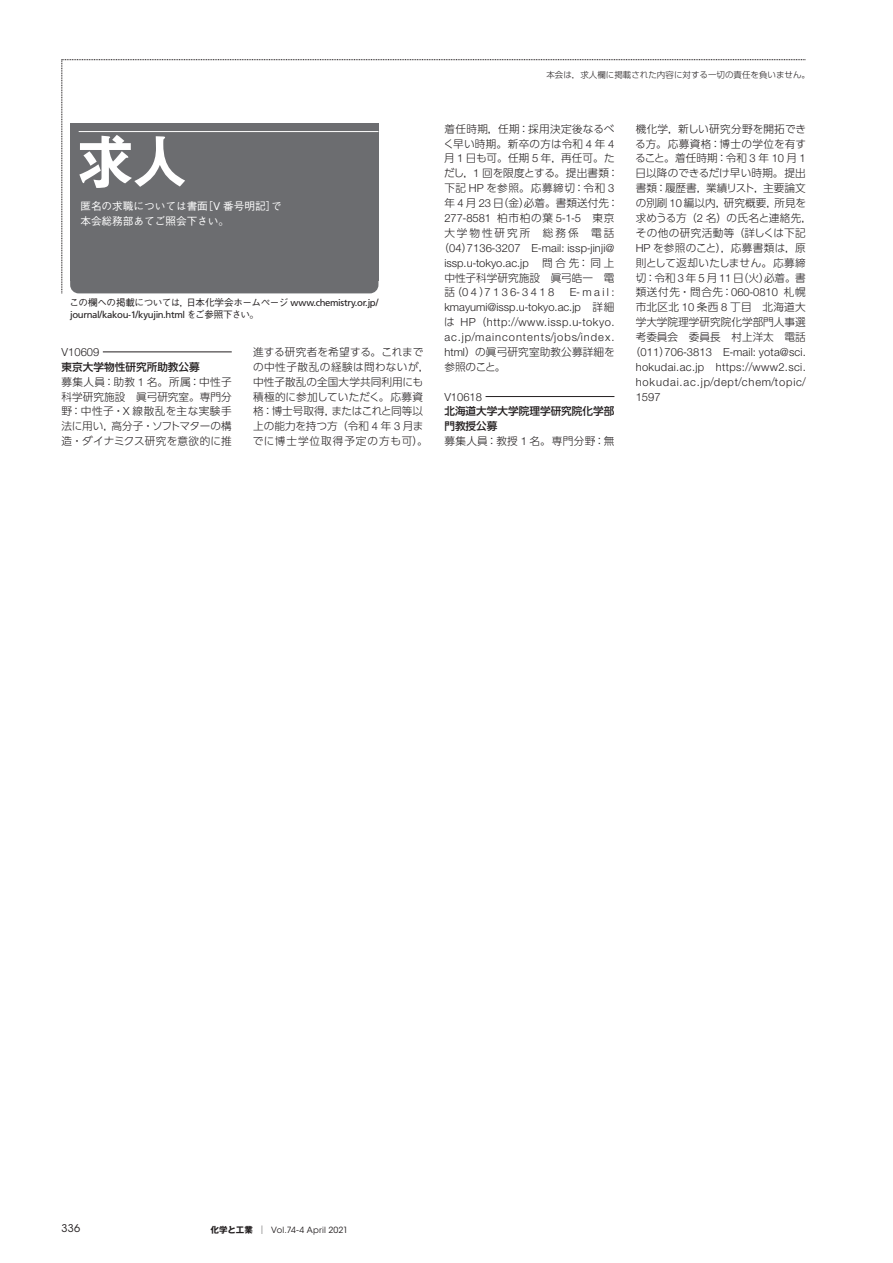
<style>
.page{position:relative;width:893px;height:1263px;background:#fff}
.page>*{position:absolute;margin:0;border:0;box-sizing:border-box;transform-origin:0 0}
.t1{font:59.55px "Midashi Go Pr 6 MB31";color:#fff}
.t2{font:300 11.1px/14.9px "Helvetica Neue LT Std";letter-spacing:.035em;color:#231f20;text-align:justify}
.t3{font:300 11.1px/14.9px "Helvetica Neue LT Std";letter-spacing:.015em;color:#231f20}
.t4{font:300 11.1px "Helvetica Neue LT Std";letter-spacing:.22em;color:#231f20}
.t5{font:300 10.65px/14.9px "UD Shin Go Pr 6";letter-spacing:.005em;color:#231f20}
.t6{font:500 10.65px/14.9px "UD Shin Go Pr 6";color:#231f20}
.t7{font:500 10.65px/14.9px "Gothic BBB Pr 6";color:#fff}
.t8{font:10.65px "ITC Avant Garde Std";color:#231f20}
.t9{font:500 9.6px "Gothic BBB Pr 6";letter-spacing:-.04em;color:#231f20}
.t10{font:9.6px "Frutiger LT Std";letter-spacing:-.04em;color:#231f20}
.t11{font:300 8.55px "UD Shin Go Pr 6";color:#231f20}
.t12{font:8.55px "ITC Avant Garde Std";letter-spacing:.025em;color:#231f20}
.s1{font-family:"Frutiger LT Std";font-weight:400}
.s2{font-family:"Frutiger LT Std";font-weight:400;font-size:10.35px}
.s3{font-size:10.35px}
.s4{font-family:"Gothic BBB Pr 6";font-weight:500}
.s5{font-weight:500}
.s6{font-family:"Helvetica Neue LT Std";font-size:11.1px}
.s7{font-family:"UD Shin Go Pr 6";font-size:10.65px}
.s8{font-size:12px}
.s9{font-weight:300}
.s10{font-family:"Helvetica Neue LT Std";font-weight:300;font-size:11.1px}
.s11{font-family:"Gothic MB101 Pr 6";font-weight:700}
.s12{font-family:"Ryumin Pr 6"}
</style>
<div class="page">
<hr style="left:103px;top:352px;width:129px;height:1px;background:#231f20">
<hr style="left:486px;top:396px;width:128px;height:1px;background:#231f20">
<svg style="left:62px;top:59px;width:744px;height:234px"></svg>
<div style="left:70px;top:123px;width:308px;height:158px;background:#6c6d70"></div>
<hr style="left:79px;top:131px;width:299px;height:1px;background:#fff">
<h1 class="t1" style="left:76px;top:114px;width:115px">求人</h1>
<p class="t7" style="left:80px;top:198px;width:203px">匿名の求職については書面［V 番号明記］で本会総務部あてご照会下さい。</p>
<p class="t9" style="left:70px;top:295px;width:310px">この欄への掲載については，日本化学会ホームページ <span class="s1">www.chemistry.or.jp</span><span class="s2">/</span></p>
<p class="t10" style="left:70px;top:309px;width:191px">journal<span class="s3">/</span>kakou<span class="s4">-</span>1<span class="s3">/</span>kyujin.html <span class="s4">をご参照下さい。</span></p>
<p class="t2" style="left:62px;top:344px;width:39px">V10609</p>
<p class="t5" style="left:62px;top:359px;width:172px"><span class="s5">東京大学物性研究所助教公募<br></span>募集人員：助教 <span class="s6">1</span> 名。所属：中性子科学研究施設　眞弓研究室。専門分野：中性子・<span class="s6">X</span> 線散乱を主な実験手法に用い，高分子・ソフトマターの構造・ダイナミクス研究を意欲的に推</p>
<p class="t5" style="left:253px;top:344px;width:178px">進する研究者を希望する。これまでの中性子散乱の経験は問わないが，中性子散乱の全国大学共同利用にも積極的に参加していただく。応募資格：博士号取得，またはこれと同等以上の能力を持つ方（令和 <span class="s6">4</span> 年 <span class="s6">3</span> 月までに博士学位取得予定の方も可）。</p>
<p class="t11" style="left:546px;top:67px;width:265px">本会は，求人欄に掲載された内容に対する一切の責任を負いません。</p>
<p class="t5" style="left:443px;top:121px;width:176px">着任時期，任期：採用決定後なるべく早い時期。新卒の方は令和 <span class="s6">4</span> 年 <span class="s6">4</span>月 <span class="s6">1</span> 日も可。任期 <span class="s6">5</span> 年，再任可。ただし，<span class="s6">1</span> 回を限度とする。提出書類：下記 <span class="s6">HP</span> を参照。応募締切：令和 <span class="s6">3</span>年 <span class="s6">4</span> 月 <span class="s6">23</span> 日（金）必着。書類送付先：<br><span class="s6">277</span>-<span class="s6">8581</span> 柏市柏の葉 <span class="s6">5</span>-<span class="s6">1</span>-<span class="s6">5</span>　東京大学物性研究所　総務係　電話</p>
<p class="t3" style="left:444px;top:240px;width:182px;text-indent:-6px"><span class="s7">（</span>04<span class="s7">）</span>7136<span class="s7">-</span>3207 E<span class="s7">-</span>mail: issp<span class="s7">-</span>jinji@ issp.u<span class="s7">-</span>tokyo.ac.jp<span class="s7">　問合先：同上　</span></p>
<p class="t5" style="left:444px;top:270px;width:172px">中性子科学研究施設　眞弓皓一　電</p>
<p class="t4" style="left:444px;top:286px;width:112px"><span class="s7">話（</span>04<span class="s7">）</span>7136<span class="s7">-</span>3418</p>
<p class="t2" style="left:444px;top:285px;width:172px;text-indent:126px">E<span class="s7">-</span>mail: kmayumi@issp.u<span class="s7">-</span>tokyo.ac.jp<span class="s7">　詳細は</span> HP<span class="s7">（</span>http:<span class="s8">//</span>www.issp.u<span class="s7">-</span>tokyo. ac.jp<span class="s8">/</span>maincontents<span class="s8">/</span>jobs<span class="s8">/</span>index.</p>
<p class="t5" style="left:444px;top:344px;width:172px"><span class="s6">html</span>）の眞弓研究室助教公募詳細を参照のこと。</p>
<p class="t2" style="left:444px;top:389px;width:39px">V10618</p>
<p class="t6" style="left:444px;top:404px;width:172px">北海道大学大学院理学研究院化学部門教授公募<br><span class="s9">募集人員：教授</span> <span class="s10">1</span> <span class="s9">名。専門分野：無</span></p>
<p class="t5" style="left:635px;top:121px;width:178px">機化学，新しい研究分野を開拓できる方。応募資格：博士の学位を有すること。着任時期：令和 <span class="s6">3</span> 年 <span class="s6">10</span> 月 <span class="s6">1</span>日以降のできるだけ早い時期。提出書類：履歴書，業績リスト，主要論文の別刷 <span class="s6">10</span> 編以内，研究概要，所見を求めうる方（<span class="s6">2</span> 名）の氏名と連絡先，その他の研究活動等（詳しくは下記<br><span class="s6">HP</span> を参照のこと），応募書類は，原則として返却いたしません。応募締切：令和 <span class="s6">3</span> 年 <span class="s6">5</span> 月 <span class="s6">11</span> 日（火）必着。書類送付先・問合先：<span class="s6">060</span>-<span class="s6">0810</span> 札幌市北区北 <span class="s6">10</span> 条西 <span class="s6">8</span> 丁目　北海道大学大学院理学研究院化学部門人事選考委員会　委員長　村上洋太　電話</p>
<p class="t2" style="left:636px;top:344px;width:172px;text-indent:-6px"><span class="s7">（</span>011<span class="s7">）</span>706<span class="s7">-</span>3813 E<span class="s7">-</span>mail: yota@sci. hokudai.ac.jp https:<span class="s8">//</span>www2.sci. hokudai.ac.jp<span class="s8">/</span>dept<span class="s8">/</span>chem<span class="s8">/</span>topic<span class="s8">/ </span>1597</p>
<p class="t8" style="left:62px;top:1222px;width:20px">336</p>
<p class="t12" style="left:210px;top:1224px;width:139px"><span class="s11">化学と工業</span> <span class="s12">│</span> Vol.74-4 April 2021</p>
</div>
